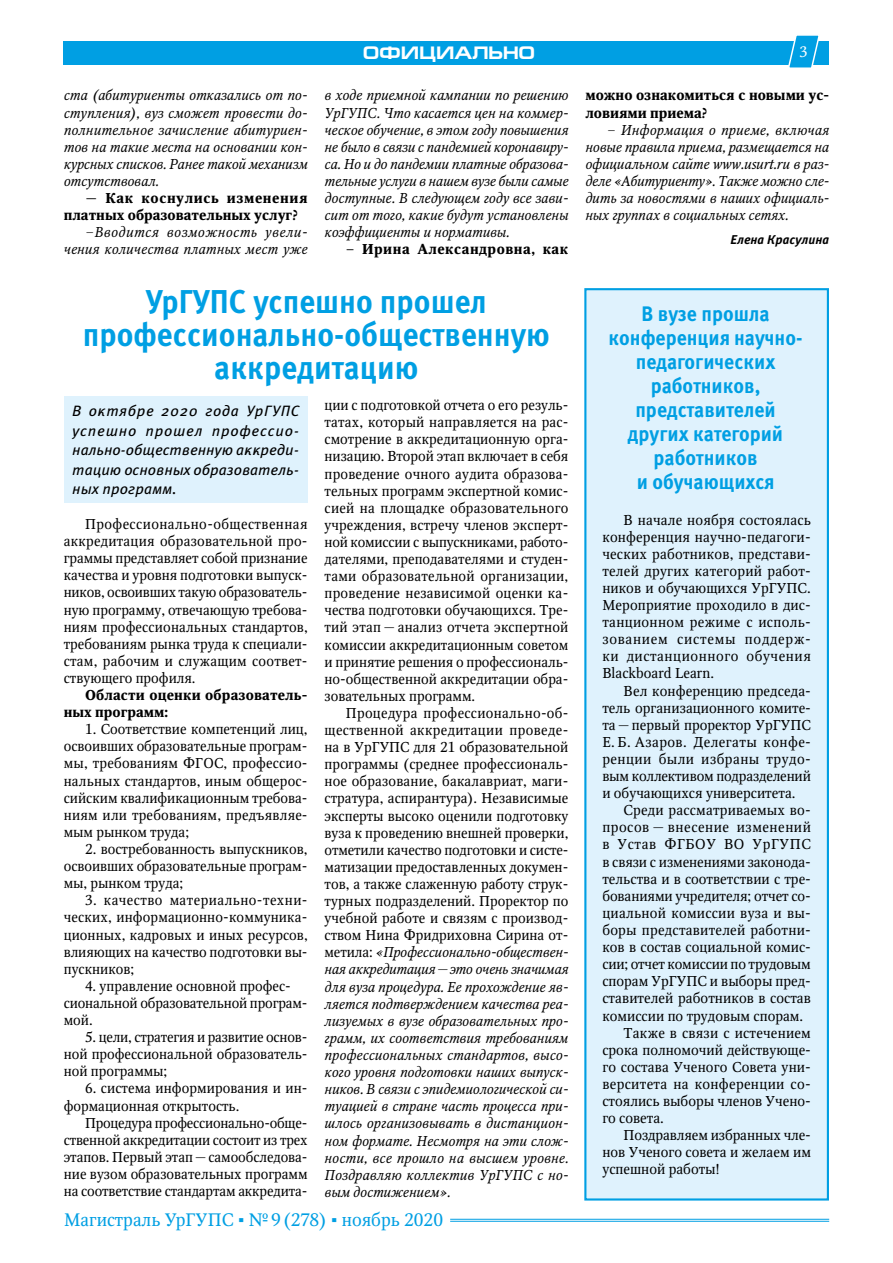
<style>
.page{position:relative;width:893px;height:1263px;background:#fff}
.page>*{position:absolute;margin:0;border:0;box-sizing:border-box;transform-origin:0 0}
.Заголовок_второго_ур{font:700 33px/33px "Meta Pro";color:#009fe3;text-align:center;scale:.93 1}
.Заголовок_второго_ур-2{font:700 21px/24px "Meta Pro";color:#009fe3;text-align:center;scale:.93 1}
.t1{font:18px "Octava";color:#009fe3}
.рубрика{font:700 18px "Europe Ext";color:#fff}
.лид{font:italic 15px/19.5px "Meta Pro";color:#000;text-align:justify}
.t2{font:15px "Octava";color:#fff}
.осн{font:14.25px/17.1px "Octava";color:#000;text-align:justify}
.осн-2{font:italic 14.25px/17.1px "Octava";color:#000;text-align:justify}
.осн-3{font:700 14.25px/17.1px "Octava";color:#000}
.осн-4{font:700 14.25px "Octava";letter-spacing:.035em;color:#000}
.подпись_статья{font:italic 700 12.75px "Meta Pro";color:#000}
.s1{font-style:normal}
.s2{font-family:"Georgia"}
</style>
<div class="page">
<hr style="left:450px;top:1219px;width:379px;height:1px;background:#009fe3">
<hr style="left:450px;top:1221px;width:379px;height:1px;background:#009fe3">
<div style="left:64px;top:41px;width:765px;height:24px;background:#009fe3"></div>
<svg style="left:788px;top:35px;width:31px;height:33px"></svg>
<div style="left:64px;top:397px;width:244px;height:106px;background:#dff2fd"></div>
<div style="left:584px;top:288px;width:245px;height:912px;background:#dff2fd;border:2px solid #009fe3"></div>
<p class="осн-2" style="left:64px;top:87px;width:245px">ста (абитуриенты отказались от по&shy;ступления), вуз сможет провести до&shy;полнительное зачисление абитуриен&shy;тов на такие места на основании кон&shy;курсных списков. Ранее такой механизм отсутствовал.</p>
<p class="осн-3" style="left:64px;top:190px;width:245px;text-indent:21px">— Как коснулись изменения платных образовательных услуг?</p>
<p class="осн-2" style="left:64px;top:224px;width:245px;text-align:right">–Вводится возможность увели&shy;чения количества платных мест уже</p>
<p class="рубрика" style="left:363px;top:43px;width:174px">ОФИЦИАЛЬНО</p>
<p class="t2" style="left:799px;top:43px;width:10px">3</p>
<p class="осн-2" style="left:325px;top:87px;width:245px">в ходе приемной кампании по решению УрГУПС. Что касается цен на коммер&shy;ческое обучение, в этом году повышения не было в связи с пандемией коронавиру&shy;са. Но и до пандемии платные образова&shy;тельные услуги в нашем вузе были самые доступные. В следующем году все зави&shy;сит от того, какие будут установлены коэффициенты и нормативы.</p>
<p class="осн-4" style="left:346px;top:241px;width:224px">– Ирина Александровна, как</p>
<p class="осн-3" style="left:585px;top:87px;width:245px">можно ознакомиться с новыми ус&shy;ловиями приема?</p>
<p class="осн-2" style="left:585px;top:121px;width:245px;text-indent:21px">– Информация о приеме, включая новые правила приема, размещается на официальном сайте www.usurt.ru в раз&shy;деле «Абитуриенту». Также можно сле&shy;дить за новостями в наших официаль&shy;ных группах в социальных сетях.</p>
<p class="подпись_статья" style="left:731px;top:232px;width:100px">Елена Красулина</p>
<p class="Заголовок_второго_ур" style="left:83px;top:286px;width:504px">УрГУПС успешно прошел профессионально-общественную аккредитацию</p>
<p class="лид" style="left:72px;top:402px;width:228px">В октябре 2020 года УрГУПС успешно прошел профессио&shy;нально-общественную аккреди&shy;тацию основных образователь&shy;ных программ.</p>
<p class="осн" style="left:64px;top:515px;width:245px;text-indent:21px">Профессионально-общественная аккредитация образовательной про&shy;граммы представляет собой признание качества и уровня подготовки выпуск&shy;ников, освоивших такую образователь&shy;ную программу, отвечающую требова&shy;ниям профессиональных стандартов, требованиям рынка труда к специали&shy;стам, рабочим и служащим соответ&shy;ствующего профиля.</p>
<p class="осн-3" style="left:64px;top:687px;width:245px;text-indent:21px">Области оценки образователь&shy;ных программ:</p>
<p class="осн" style="left:64px;top:721px;width:245px;text-indent:21px">1. Соответствие компетенций лиц, освоивших образовательные програм&shy;мы, требованиям ФГОС, профессио&shy;нальных стандартов, иным общерос&shy;сийским квалификационным требова&shy;ниям или требованиям, предъявляе&shy;мым рынком труда;</p>
<p class="осн" style="left:64px;top:840px;width:245px;text-indent:21px">2. востребованность выпускников, освоивших образовательные програм&shy;мы, рынком труда;</p>
<p class="осн" style="left:64px;top:892px;width:245px;text-indent:21px">3. качество материально-техни&shy;ческих, информационно-коммуника&shy;ционных, кадровых и иных ресурсов, влияющих на качество подготовки вы&shy;пускников;</p>
<p class="осн" style="left:85px;top:977px;width:207px">4. управление основной профес-</p>
<p class="осн" style="left:64px;top:994px;width:245px">сиональной образовательной програм&shy;мой.</p>
<p class="осн" style="left:64px;top:1028px;width:245px;text-indent:21px">5. цели, стратегия и развитие основ&shy;ной профессиональной образователь&shy;ной программы;</p>
<p class="осн" style="left:64px;top:1080px;width:245px;text-indent:21px">6. система информирования и ин&shy;формационная открытость.</p>
<p class="осн" style="left:64px;top:1114px;width:245px;text-indent:21px">Процедура профессионально-обще&shy;ственной аккредитации состоит из трех этапов. Первый этап— самообследова&shy;ние вузом образовательных программ на соответствие стандартам аккредита-</p>
<p class="осн" style="left:325px;top:396px;width:245px">ции с подготовкой отчета о его резуль&shy;татах, который направляется на рас&shy;смотрение в аккредитационную орга&shy;низацию. Второй этап включает в себя проведение очного аудита образова&shy;тельных программ экспертной комис&shy;сией на площадке образовательного учреждения, встречу членов эксперт&shy;ной комиссии с выпускниками, работо&shy;дателями, преподавателями и студен&shy;тами образовательной организации, проведение независимой оценки ка&shy;чества подготовки обучающихся. Тре&shy;тий этап — анализ отчета экспертной комиссии аккредитационным советом и принятие решения о профессиональ&shy;но-общественной аккредитации обра&shy;зовательных программ.</p>
<p class="осн-2" style="left:325px;top:704px;width:245px;text-indent:21px"><span class="s1">Процедура профессионально-об&shy;щественной аккредитации проведе&shy;на в УрГУПС для 21 образовательной программы (среднее профессиональ&shy;ное образование, бакалавриат, маги&shy;стратура, аспирантура). Независимые эксперты высоко оценили подготовку вуза к проведению внешней проверки, отметили качество подготовки и систе&shy;матизации предоставленных докумен&shy;тов, а также слаженную работу струк&shy;турных подразделений. Проректор по учебной работе и связям с производ&shy;ством Нина Фридриховна Сирина от&shy;метила:</span> «Профессионально-обществен&shy;ная аккредитация— это очень значимая для вуза процедура. Ее прохождение яв&shy;ляется подтверждением качества реа&shy;лизуемых в вузе образовательных про&shy;грамм, их соответствия требованиям профессиональных стандартов, высо&shy;кого уровня подготовки наших выпуск&shy;ников. В связи с эпидемиологической си&shy;туацией в стране часть процесса при&shy;шлось организовывать в дистанцион&shy;ном формате. Несмотря на эти слож&shy;ности, все прошло на высшем уровне.<br>Поздравляю коллектив УрГУПС с но&shy;вым достижением».</p>
<p class="t1" style="left:64px;top:1208px;width:381px">Магистраль УрГУПС <span class="s2">▪</span> №9(278) <span class="s2">▪</span> ноябрь 2020</p>
<p class="Заголовок_второго_ур-2" style="left:609px;top:302px;width:210px">В вузе прошла конференция научно&shy;педагогических работников, представителей других категорий работников</p>
<p class="Заголовок_второго_ур-2" style="left:637px;top:470px;width:149px">и обучающихся</p>
<p class="осн" style="left:602px;top:511px;width:210px;text-indent:21px">В начале ноября состоялась конференция научно-педагоги&shy;ческих работников, представи&shy;телей других категорий работ&shy;ников и обучающихся УрГУПС.<br>Мероприятие проходило в дис&shy;танционном режиме с исполь&shy;зованием системы поддерж&shy;ки дистанционного обучения Blackboard Learn.</p>
<p class="осн" style="left:602px;top:682px;width:210px;text-indent:21px">Вел конференцию председа&shy;тель организационного комите&shy;та— первый проректор УрГУПС Е. Б. Азаров. Делегаты конфе&shy;ренции были избраны трудо&shy;вым коллективом подразделений и обучающихся университета.</p>
<p class="осн" style="left:602px;top:802px;width:210px;text-indent:21px">Среди рассматриваемых во&shy;просов — внесение изменений в Устав ФГБОУ ВО УрГУПС в связи с изменениями законода&shy;тельства и в соответствии с тре&shy;бованиями учредителя; отчет со&shy;циальной комиссии вуза и вы&shy;боры представителей работни&shy;ков в состав социальной комис&shy;сии; отчет комиссии по трудовым спорам УрГУПС и выборы пред&shy;ставителей работников в состав комиссии по трудовым спорам.</p>
<p class="осн" style="left:602px;top:1024px;width:210px;text-indent:21px">Также в связи с истечением срока полномочий действующе&shy;го состава Ученого Совета уни&shy;верситета на конференции со&shy;стоялись выборы членов Учено&shy;го совета.</p>
<p class="осн" style="left:602px;top:1127px;width:210px;text-indent:21px">Поздравляем избранных чле&shy;нов Ученого совета и желаем им успешной работы!</p>
</div>
